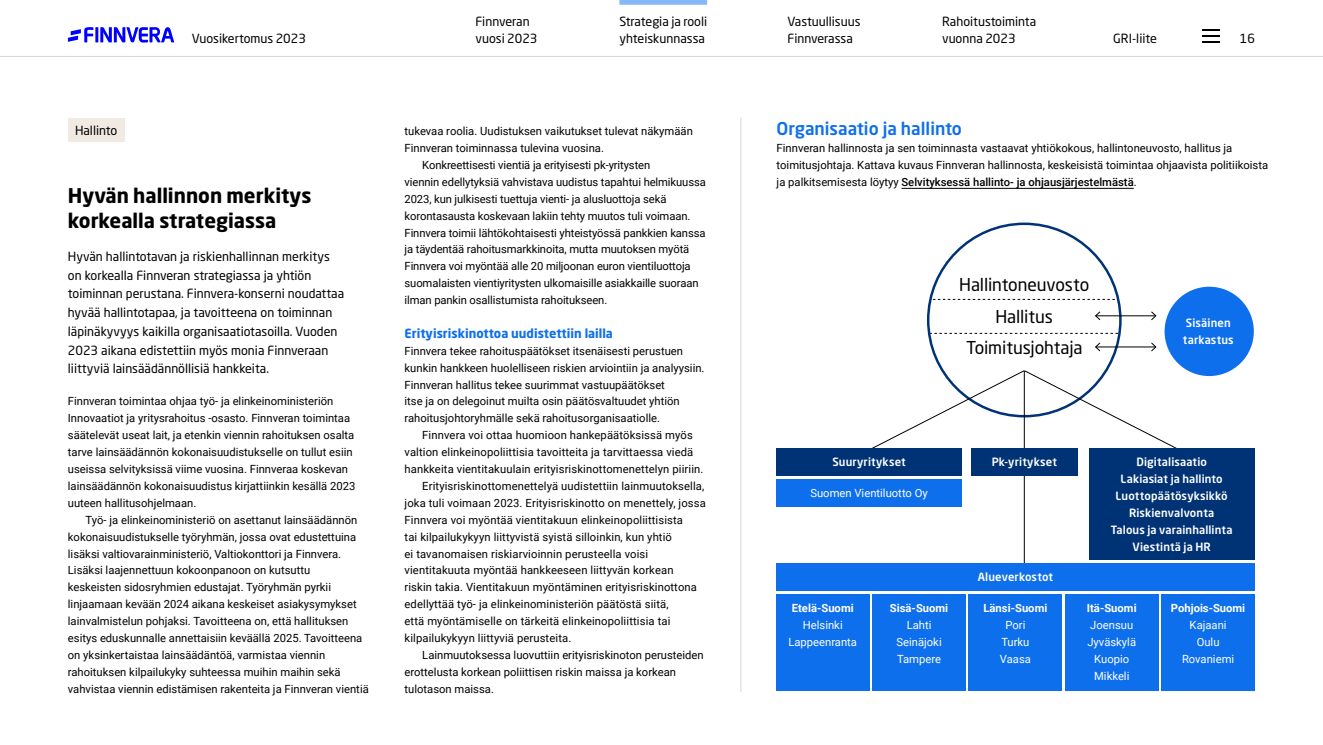
<style>
.page{position:relative;width:1323px;height:745px;background:#fff}
.page>*{position:absolute;margin:0;border:0;box-sizing:border-box;transform-origin:0 0}
.t1{font:700 20px/25px "Neo Sans Std";color:#000}
.t2{font:17.5px/31.1px "Neo Sans Std";letter-spacing:-.01em;color:#000;text-align:center}
.t3{font:500 17.5px "Neo Sans Std";color:#0e6fed}
.t4{font:12.5px/18.8px "Neo Sans Std";color:#000}
.t5{font:700 12.5px "Neo Sans Std";color:#0e6fed}
.t6{font:11.25px/16.9px "Roboto";color:#000}
.t7{font:500 11.25px/16.9px "Neo Sans Std";letter-spacing:.01em;color:#fff}
.t8{font:11.25px/16.9px "Roboto";color:#fff;text-align:center}
.t9{font:700 11.25px "Roboto";color:#fff}
.s1{font-weight:500}
</style>
<div class="page">
<div style="left:68px;top:118px;width:56px;height:23px;background:#f1eae3"></div>
<hr style="left:901px;top:188px;width:233px;height:1px;background:#000">
<hr style="left:741px;top:117px;width:1px;height:574px;background:#d2d7dc">
<svg style="left:930px;top:299px;width:189px;height:1px"></svg>
<svg style="left:930px;top:333px;width:189px;height:1px"></svg>
<hr style="left:1024px;top:370px;width:1px;height:214px;background:#000">
<hr style="left:1096px;top:315px;width:60px;height:1px;background:#000">
<svg style="left:1095px;top:311px;width:6px;height:9px"></svg>
<svg style="left:1150px;top:311px;width:7px;height:9px"></svg>
<hr style="left:1096px;top:346px;width:60px;height:1px;background:#000">
<svg style="left:1095px;top:342px;width:6px;height:9px"></svg>
<svg style="left:1150px;top:342px;width:7px;height:9px"></svg>
<div style="left:971px;top:448px;width:106px;height:27px;background:#003375"></div>
<div style="left:776px;top:594px;width:93px;height:96px;background:#0e6fed"></div>
<div style="left:872px;top:594px;width:94px;height:96px;background:#0e6fed"></div>
<div style="left:969px;top:594px;width:93px;height:96px;background:#0e6fed"></div>
<div style="left:1065px;top:594px;width:93px;height:96px;background:#0e6fed"></div>
<div style="left:1161px;top:594px;width:94px;height:96px;background:#0e6fed"></div>
<div style="left:776px;top:563px;width:479px;height:27px;background:#0e6fed"></div>
<div style="left:1164px;top:286px;width:90px;height:90px;background:#0e6fed;border-radius:50%"></div>
<svg style="left:872px;top:369px;width:305px;height:83px"></svg>
<div style="left:776px;top:448px;width:186px;height:27px;background:#003375"></div>
<div style="left:776px;top:478px;width:186px;height:28px;background:#0e6fed"></div>
<div style="left:1089px;top:448px;width:166px;height:111px;background:#003375"></div>
<hr style="left:0;top:56px;width:1323px;height:1px;background:#d2d7dc">
<svg style="left:68px;top:27px;width:106px;height:16px"></svg>
<svg style="left:1202px;top:30px;width:17px;height:13px"></svg>
<div style="left:619px;top:0;width:88px;height:5px;background:#86b7f6"></div>
<p class="t4" style="left:475px;top:13px;width:64px;line-height:16.2px">Finnveran vuosi 2023</p>
<p class="t4" style="left:787px;top:13px;width:75px;line-height:16.2px">Vastuullisuus<br>Finnverassa</p>
<p class="t4" style="left:619px;top:13px;width:89px;line-height:16.2px">Strategia ja rooli yhteiskunnassa</p>
<p class="t4" style="left:942px;top:13px;width:96px;line-height:16.2px">Rahoitustoiminta vuonna 2023</p>
<p class="t4" style="left:192px;top:28px;width:116px">Vuosikertomus 2023</p>
<p class="t4" style="left:1113px;top:28px;width:45px">GRI-liite</p>
<p class="t4" style="left:1240px;top:28px;width:17px">16</p>
<p class="t4" style="left:75px;top:121px;width:44px">Hallinto</p>
<h1 class="t1" style="left:68px;top:182px;width:245px">Hyvän hallinnon merkitys korkealla strategiassa</h1>
<p class="t4" style="left:68px;top:246px;width:278px">Hyvän hallintotavan ja riskienhallinnan merkitys on korkealla Finnveran strategiassa ja yhtiön toiminnan perustana. Finnvera-konserni noudattaa hyvää hallintotapaa, ja tavoitteena on toiminnan läpinäkyvyys kaikilla organisaatiotasoilla. Vuoden 2023 aikana edistettiin myös monia Finnveraan liittyviä lainsäädännöllisiä hankkeita.</p>
<p class="t6" style="left:68px;top:392px;width:289px">Finnveran toimintaa ohjaa työ- ja elinkeinoministeriön Innovaatiot ja yritysrahoitus -osasto. Finnveran toimintaa säätelevät useat lait, ja etenkin viennin rahoituksen osalta tarve lainsäädännön kokonaisuudistukselle on tullut esiin useissa selvityksissä viime vuosina. Finnveraa koskevan lainsäädännön kokonaisuudistus kirjattiinkin kesällä 2023 uuteen hallitusohjelmaan.</p>
<p class="t6" style="left:68px;top:510px;width:302px;text-indent:18px">Työ- ja elinkeinoministeriö on asettanut lainsäädännön kokonaisuudistukselle työryhmän, jossa ovat edustettuina lisäksi valtiovarainministeriö, Valtiokonttori ja Finnvera.<br>Lisäksi laajennettuun kokoonpanoon on kutsuttu<br>keskeisten sidosryhmien edustajat. Työryhmän pyrkii linjaamaan kevään 2024 aikana keskeiset asiakysymykset lainvalmistelun pohjaksi. Tavoitteena on, että hallituksen esitys eduskunnalle annettaisiin keväällä 2025. Tavoitteena on yksinkertaistaa lainsäädäntöä, varmistaa viennin rahoituksen kilpailukyky suhteessa muihin maihin sekä vahvistaa viennin edistämisen rakenteita ja Finnveran vientiä</p>
<p class="t6" style="left:405px;top:122px;width:290px">tukevaa roolia. Uudistuksen vaikutukset tulevat näkymään</p>
<p class="t6" style="left:405px;top:139px;width:201px">Finnveran toiminnassa tulevina vuosina.</p>
<p class="t6" style="left:422px;top:156px;width:230px">Konkreettisesti vientiä ja erityisesti pk-yritysten</p>
<p class="t6" style="left:405px;top:173px;width:303px">viennin edellytyksiä vahvistava uudistus tapahtui helmikuussa</p>
<p class="t6" style="left:405px;top:190px;width:263px">2023, kun julkisesti tuettuja vienti- ja alusluottoja sekä</p>
<p class="t6" style="left:405px;top:207px;width:287px">korontasausta koskevaan lakiin tehty muutos tuli voimaan.</p>
<p class="t6" style="left:405px;top:223px;width:302px">Finnvera toimii lähtökohtaisesti yhteistyössä pankkien kanssa</p>
<p class="t6" style="left:405px;top:240px;width:286px">ja täydentää rahoitusmarkkinoita, mutta muutoksen myötä</p>
<p class="t6" style="left:405px;top:257px;width:288px">Finnvera voi myöntää alle 20 miljoonan euron vientiluottoja</p>
<p class="t6" style="left:405px;top:274px;width:295px">suomalaisten vientiyritysten ulkomaisille asiakkaille suoraan</p>
<p class="t6" style="left:405px;top:291px;width:204px">ilman pankin osallistumista rahoitukseen.</p>
<p class="t5" style="left:405px;top:325px;width:210px">Erityisriskinottoa uudistettiin lailla</p>
<p class="t6" style="left:405px;top:342px;width:301px">Finnvera tekee rahoituspäätökset itsenäisesti perustuen kunkin hankkeen huolelliseen riskien arviointiin ja analyysiin.<br>Finnveran hallitus tekee suurimmat vastuupäätökset<br>itse ja on delegoinut muilta osin päätösvaltuudet yhtiön rahoitusjohtoryhmälle sekä rahoitusorganisaatiolle.</p>
<p class="t6" style="left:422px;top:426px;width:272px">Finnvera voi ottaa huomioon hankepäätöksissä myös</p>
<p class="t6" style="left:405px;top:443px;width:290px">valtion elinkeinopoliittisia tavoitteita ja tarvittaessa viedä</p>
<p class="t6" style="left:405px;top:460px;width:300px">hankkeita vientitakuulain erityisriskinottomenettelyn piiriin.</p>
<p class="t6" style="left:422px;top:477px;width:284px">Erityisriskinottomenettelyä uudistettiin lainmuutoksella,</p>
<p class="t6" style="left:405px;top:493px;width:303px">joka tuli voimaan 2023. Erityisriskinotto on menettely, jossa</p>
<p class="t6" style="left:405px;top:510px;width:280px">Finnvera voi myöntää vientitakuun elinkeinopoliittisista</p>
<p class="t6" style="left:405px;top:527px;width:269px">tai kilpailukykyyn liittyvistä syistä silloinkin, kun yhtiö</p>
<p class="t6" style="left:405px;top:544px;width:245px">ei tavanomaisen riskiarvioinnin perusteella voisi</p>
<p class="t6" style="left:405px;top:561px;width:270px">vientitakuuta myöntää hankkeeseen liittyvän korkean</p>
<p class="t6" style="left:405px;top:578px;width:294px">riskin takia. Vientitakuun myöntäminen erityisriskinottona</p>
<p class="t6" style="left:405px;top:595px;width:266px">edellyttää työ- ja elinkeinoministeriön päätöstä siitä,</p>
<p class="t6" style="left:405px;top:612px;width:267px">että myöntämiselle on tärkeitä elinkeinopoliittisia tai</p>
<p class="t6" style="left:405px;top:628px;width:168px">kilpailukykyyn liittyviä perusteita.</p>
<p class="t6" style="left:422px;top:645px;width:283px">Lainmuutoksessa luovuttiin erityisriskinoton perusteiden</p>
<p class="t6" style="left:405px;top:662px;width:273px">erottelusta korkean poliittisen riskin maissa ja korkean</p>
<p class="t6" style="left:405px;top:679px;width:91px">tulotason maissa.</p>
<h2 class="t3" style="left:777px;top:118px;width:187px">Organisaatio ja hallinto</h2>
<p class="t6" style="left:777px;top:139px;width:493px">Finnveran hallinnosta ja sen toiminnasta vastaavat yhtiökokous, hallintoneuvosto, hallitus ja toimitusjohtaja. Kattava kuvaus Finnveran hallinnosta, keskeisistä toimintaa ohjaavista politiikoista ja palkitsemisesta löytyy <span class="s1">Selvityksessä hallinto- ja ohjausjärjestelmästä</span>.</p>
<h2 class="t2" style="left:959px;top:269px;width:131px">Hallintoneuvosto<br>Hallitus<br>Toimitusjohtaja</h2>
<p class="t7" style="left:1183px;top:314px;width:52px">Sisäinen tarkastus</p>
<p class="t7" style="left:832px;top:453px;width:75px">Suuryritykset</p>
<p class="t8" style="left:810px;top:483px;width:119px">Suomen Vientiluotto Oy</p>
<p class="t9" style="left:792px;top:600px;width:63px">Etelä-Suomi</p>
<p class="t8" style="left:788px;top:615px;width:70px">Helsinki<br>Lappeenranta</p>
<p class="t9" style="left:890px;top:600px;width:60px">Sisä-Suomi</p>
<p class="t8" style="left:896px;top:615px;width:47px">Lahti<br>Seinäjoki<br>Tampere</p>
<p class="t7" style="left:992px;top:453px;width:67px">Pk-yritykset</p>
<p class="t7" style="left:978px;top:568px;width:77px">Alueverkostot</p>
<p class="t9" style="left:983px;top:600px;width:65px">Länsi-Suomi</p>
<p class="t8" style="left:1000px;top:615px;width:33px">Pori<br>Turku<br>Vaasa</p>
<p class="t7" style="left:1111px;top:453px;width:123px;text-align:center">Digitalisaatio<br>Lakiasiat ja hallinto<br>Luottopäätösyksikkö<br>Riskienvalvonta<br>Talous ja varainhallinta<br>Viestintä ja HR</p>
<p class="t9" style="left:1087px;top:600px;width:51px">Itä-Suomi</p>
<p class="t8" style="left:1087px;top:615px;width:50px">Joensuu<br>Jyväskylä<br>Kuopio<br>Mikkeli</p>
<p class="t9" style="left:1171px;top:600px;width:76px">Pohjois-Suomi</p>
<p class="t8" style="left:1182px;top:615px;width:54px">Kajaani<br>Oulu<br>Rovaniemi</p>
</div>
